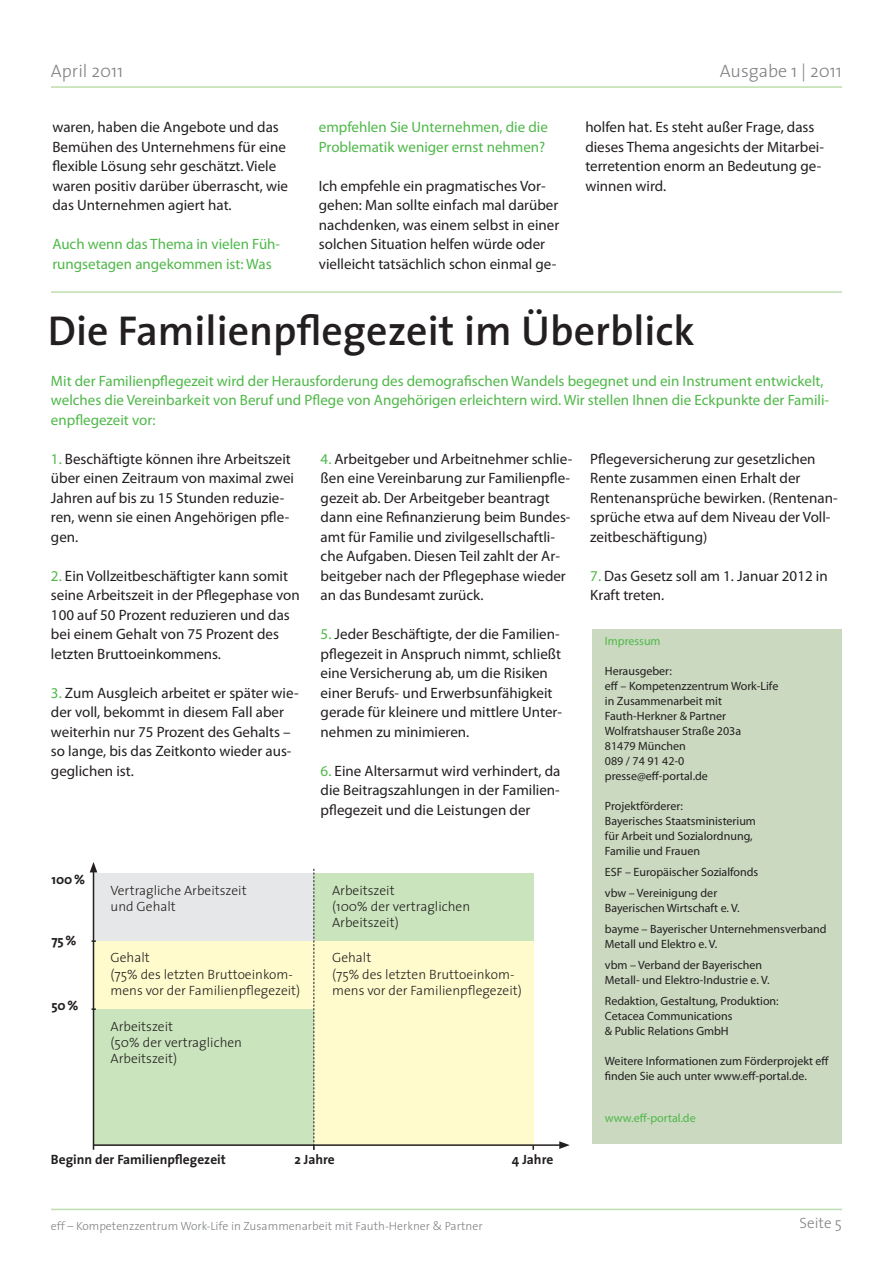
<style>
.page{position:relative;width:893px;height:1263px;background:#fff}
.page>*{position:absolute;margin:0;border:0;box-sizing:border-box;transform-origin:0 0}
.t1{font:600 42px "The Sans";color:#231f20}
.t2{font:300 18px "The Sans";color:#808285}
.t3{font:15px/19.5px "Myriad Pro";color:#231f20}
.t4{font:15px/19.5px "Myriad Pro";color:#4fb849}
.t5{font:300 15px "The Sans";color:#808285}
.t6{font:300 13.5px/16.2px "The Sans";color:#231f20}
.t7{font:700 13.5px "The Sans";color:#231f20}
.t8{font:12px/15px "Myriad Pro";color:#231f20}
.t9{font:12px "Myriad Pro";color:#4fb849}
.t10{font:300 11.85px "The Sans";color:#808285}
.s1{color:#4fb849}
</style>
<div class="page">
<hr style="left:51px;top:86px;width:791px;height:2px;background:#bddeae">
<hr style="left:51px;top:1209px;width:791px;height:1px;background:#bddeae">
<hr style="left:51px;top:291px;width:791px;height:2px;background:#bddeae">
<div style="left:592px;top:630px;width:249px;height:514px;background:#cad9c0"></div>
<div style="left:94px;top:873px;width:220px;height:68px;background:#e6e7e8"></div>
<div style="left:93px;top:941px;width:221px;height:69px;background:#fffbcc"></div>
<div style="left:93px;top:1009px;width:221px;height:136px;background:#cae4bd"></div>
<div style="left:314px;top:873px;width:219px;height:68px;background:#cae4bd"></div>
<div style="left:314px;top:941px;width:219px;height:204px;background:#fffbcc"></div>
<hr style="left:93px;top:1144px;width:469px;height:2px;background:#231f20">
<svg style="left:559px;top:1141px;width:11px;height:8px"></svg>
<svg style="left:313px;top:869px;width:2px;height:281px"></svg>
<hr style="left:93px;top:870px;width:1px;height:280px;background:#231f20">
<svg style="left:90px;top:862px;width:7px;height:10px"></svg>
<p class="t2" style="left:51px;top:64px;width:74px">April 2011</p>
<p class="t2" style="left:720px;top:64px;width:124px">Ausgabe 1 | 2011</p>
<p class="t3" style="left:52px;top:118px;width:237px">waren, haben die Angebote und das Bemühen des Unternehmens für eine flexible Lösung sehr geschätzt. Viele waren positiv darüber überrascht, wie das Unternehmen agiert hat.</p>
<p class="t4" style="left:52px;top:235px;width:229px">Auch wenn das Thema in vielen Füh&shy;rungsetagen angekommen ist: Was</p>
<p class="t4" style="left:319px;top:118px;width:231px">empfehlen Sie Unternehmen, die die<br>Problematik weniger ernst nehmen?</p>
<p class="t3" style="left:319px;top:177px;width:242px">Ich empfehle ein pragmatisches Vor&shy;gehen: Man sollte einfach mal darüber nachdenken, was einem selbst in einer solchen Situation helfen würde oder vielleicht tatsächlich schon einmal ge-</p>
<p class="t3" style="left:585px;top:118px;width:240px">holfen hat. Es steht außer Frage, dass dieses Thema angesichts der Mitarbei&shy;terretention enorm an Bedeutung ge&shy;winnen wird.</p>
<h1 class="t1" style="left:48px;top:306px;width:648px">Die Familienpflegezeit im Überblick</h1>
<p class="t4" style="left:51px;top:372px;width:780px">Mit der Familienpflegezeit wird der Herausforderung des demografischen Wandels begegnet und ein Instrument entwickelt, welches die Vereinbarkeit von Beruf und Pflege von Angehörigen erleichtern wird. Wir stellen Ihnen die Eckpunkte der Famili&shy;enpflegezeit vor:</p>
<p class="t3" style="left:51px;top:450px;width:245px"><span class="s1">1.</span> Beschäftigte können ihre Arbeitszeit über einen Zeitraum von maximal zwei<br>Jahren auf bis zu 15 Stunden reduzie&shy;ren, wenn sie einen Angehörigen pfle&shy;gen.</p>
<p class="t3" style="left:51px;top:567px;width:250px"><span class="s1">2.</span> Ein Vollzeitbeschäftigter kann somit seine Arbeitszeit in der Pflegephase von 100 auf 50 Prozent reduzieren und das bei einem Gehalt von 75 Prozent des letzten Bruttoeinkommens.</p>
<p class="t3" style="left:51px;top:684px;width:249px"><span class="s1">3.</span> Zum Ausgleich arbeitet er später wie&shy;der voll, bekommt in diesem Fall aber weiterhin nur 75 Prozent des Gehalts – so lange, bis das Zeitkonto wieder aus&shy;geglichen ist.</p>
<p class="t3" style="left:321px;top:450px;width:253px"><span class="s1">4.</span> Arbeitgeber und Arbeitnehmer schlie&shy;ßen eine Vereinbarung zur Familienpfle&shy;gezeit ab. Der Arbeitgeber beantragt dann eine Refinanzierung beim Bundes&shy;amt für Familie und zivilgesellschaftli&shy;che Aufgaben. Diesen Teil zahlt der Ar&shy;beitgeber nach der Pflegephase wieder an das Bundesamt zurück.</p>
<p class="t3" style="left:321px;top:625px;width:243px"><span class="s1">5.</span> Jeder Beschäftigte, der die Familien&shy;pflegezeit in Anspruch nimmt, schließt eine Versicherung ab, um die Risiken einer Berufs- und Erwerbsunfähigkeit gerade für kleinere und mittlere Unter&shy;nehmen zu minimieren.</p>
<p class="t3" style="left:321px;top:762px;width:241px;text-align:justify"><span class="s1">6.</span> Eine Altersarmut wird verhindert, da die Beitragszahlungen in der Familien&shy;pflegezeit und die Leistungen der</p>
<p class="t7" style="left:51px;top:873px;width:35px">100 %</p>
<p class="t7" style="left:51px;top:935px;width:27px">75 %</p>
<p class="t7" style="left:51px;top:1000px;width:29px">50 %</p>
<p class="t6" style="left:110px;top:883px;width:138px">Vertragliche Arbeitszeit und Gehalt</p>
<p class="t6" style="left:110px;top:951px;width:191px">Gehalt<br>(75% des letzten Bruttoeinkom&shy;mens vor der Familienpflegezeit)</p>
<p class="t6" style="left:110px;top:1019px;width:133px">Arbeitszeit<br>(50% der vertraglichen<br>Arbeitszeit)</p>
<p class="t6" style="left:332px;top:883px;width:140px">Arbeitszeit<br>(100% der vertraglichen<br>Arbeitszeit)</p>
<p class="t6" style="left:332px;top:951px;width:191px">Gehalt<br>(75% des letzten Bruttoeinkom&shy;mens vor der Familienpflegezeit)</p>
<p class="t7" style="left:51px;top:1153px;width:176px">Beginn der Familienpflegezeit</p>
<p class="t7" style="left:294px;top:1153px;width:42px">2 Jahre</p>
<p class="t7" style="left:512px;top:1153px;width:43px">4 Jahre</p>
<p class="t3" style="left:590px;top:450px;width:249px">Pflegeversicherung zur gesetzlichen Rente zusammen einen Erhalt der Rentenansprüche bewirken. (Rentenan&shy;sprüche etwa auf dem Niveau der Voll&shy;zeitbeschäftigung)</p>
<p class="t3" style="left:590px;top:567px;width:239px"><span class="s1">7.</span> Das Gesetz soll am 1. Januar 2012 in<br>Kraft treten.</p>
<p class="t9" style="left:605px;top:637px;width:57px">Impressum</p>
<p class="t8" style="left:605px;top:665px;width:175px">Herausgeber:<br>eff – Kompetenzzentrum Work-Life in Zusammenarbeit mit<br>Fauth-Herkner &amp; Partner<br>Wolfratshauser Straße 203a<br>81479 München<br>089 / 74 91 42-0 presse@eff-portal.de</p>
<p class="t8" style="left:605px;top:800px;width:153px">Projektförderer:<br>Bayerisches Staatsministerium für Arbeit und Sozialordnung,<br>Familie und Frauen</p>
<p class="t8" style="left:605px;top:863px;width:155px;line-height:21px">ESF – Europäischer Sozialfonds vbw – Vereinigung der</p>
<p class="t8" style="left:605px;top:899px;width:223px;line-height:21px">Bayerischen Wirtschaft e. V.<br>bayme – Bayerischer Unternehmensverband</p>
<p class="t8" style="left:605px;top:935px;width:159px;line-height:21px">Metall und Elektro e. V.<br>vbm – Verband der Bayerischen</p>
<p class="t8" style="left:605px;top:971px;width:175px;line-height:21px">Metall- und Elektro-Industrie e. V.<br>Redaktion, Gestaltung, Produktion:</p>
<p class="t8" style="left:605px;top:1010px;width:129px">Cetacea Communications &amp; Public Relations GmbH</p>
<p class="t8" style="left:605px;top:1055px;width:226px">Weitere Informationen zum Förderprojekt eff finden Sie auch unter www.eff-portal.de.</p>
<p class="t9" style="left:605px;top:1114px;width:92px">www.eff-portal.de</p>
<p class="t10" style="left:51px;top:1222px;width:433px">eff – Kompetenzzentrum Work-Life in Zusammenarbeit mit Fauth-Herkner &amp; Partner</p>
<p class="t5" style="left:800px;top:1217px;width:44px">Seite 5</p>
</div>
